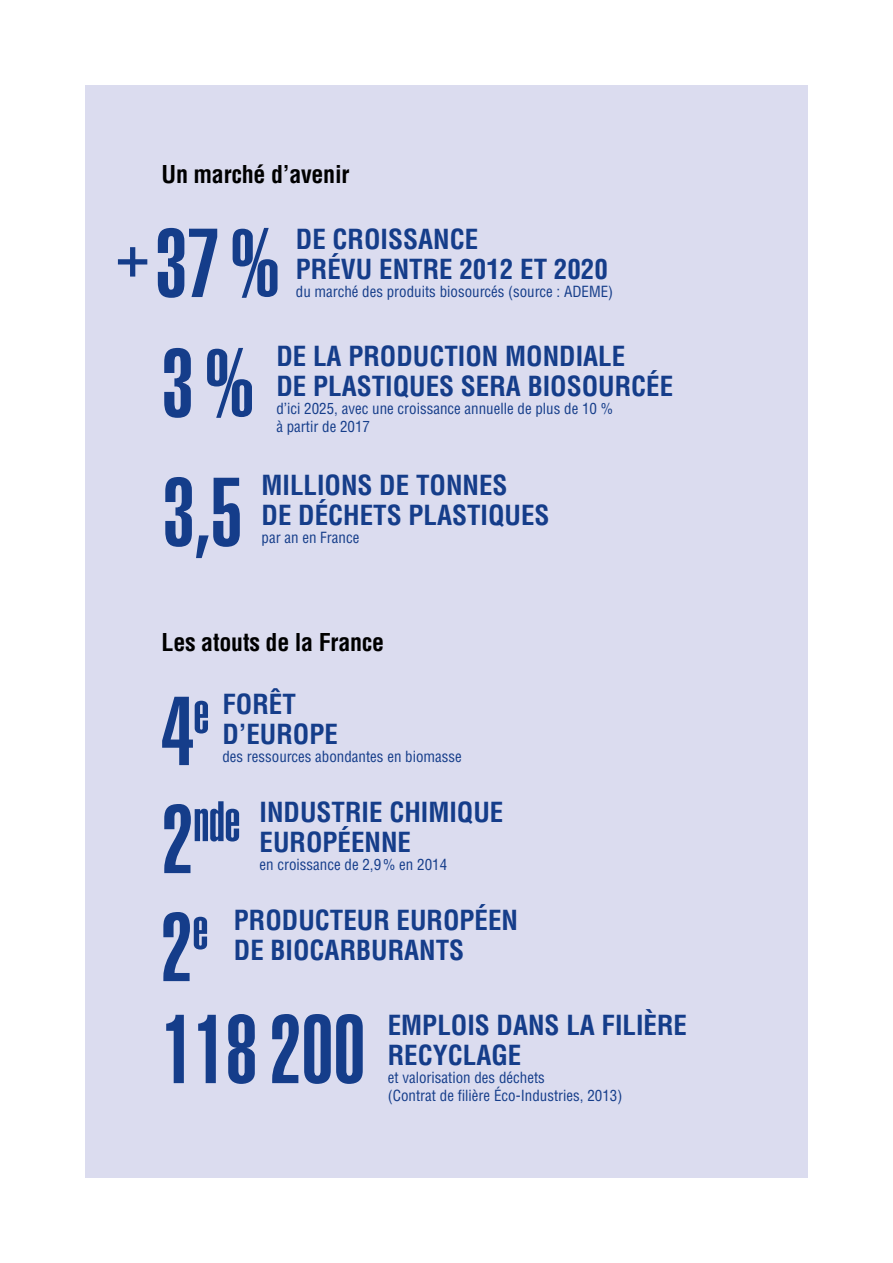
<style>
.page{position:relative;width:893px;height:1263px;background:#fff}
.page>*{position:absolute;margin:0;border:0;box-sizing:border-box;transform-origin:0 0}
.t1{font:900 extra-condensed 96px/120px "Helvetica LT";color:#153d8a;text-align:center}
.t2{font:900 extra-condensed 55.95px "Helvetica LT";color:#153d8a}
.t3{font:700 condensed 27px/30px "Helvetica LT";color:#153d8a}
.t4{font:700 condensed 24px "Helvetica LT";letter-spacing:-.01em;color:#000}
.t5{font:condensed 15px/18px "Helvetica LT";color:#153d8a}
.s1{font-size:96px}
</style>
<div class="page">
<div style="left:85px;top:85px;width:723px;height:1093px;background:#dbdcef"></div>
<h3 class="t4" style="left:162px;top:159px;width:189px">UN MARCHÉ D’AVENIR</h3>
<h1 class="t1" style="left:118px;top:205px;width:163px"><sup>+</sup>37%<br>3%</h1>
<h3 class="t3" style="left:296px;top:224px;width:314px">DE CROISSANCE<br>PRÉVU ENTRE 2012 ET 2020</h3>
<p class="t5" style="left:296px;top:282px;width:319px">du marché des produits biosourcés (source : ADEME)</p>
<h3 class="t3" style="left:276px;top:341px;width:398px">DE LA PRODUCTION MONDIALE<br>DE PLASTIQUES SERA BIOSOURCÉE</h3>
<p class="t5" style="left:276px;top:399px;width:338px">d’ici 2025, avec une croissance annuelle de plus de 10 % à partir de 2017</p>
<h3 class="t3" style="left:261px;top:470px;width:287px">MILLIONS DE TONNES<br>DE DÉCHETS PLASTIQUES</h3>
<p class="t5" style="left:261px;top:528px;width:99px">par an en France</p>
<h1 class="t1" style="left:163px;top:454px;width:81px">3,5</h1>
<h3 class="t4" style="left:162px;top:627px;width:224px">LES ATOUTS DE LA FRANCE</h3>
<h3 class="t3" style="left:222px;top:689px;width:117px">FORÊT<br>D’EUROPE</h3>
<p class="t5" style="left:222px;top:747px;width:241px">des ressources abondantes en biomasse</p>
<h3 class="t3" style="left:260px;top:797px;width:245px">INDUSTRIE CHIMIQUE<br>EUROPÉENNE</h3>
<p class="t5" style="left:260px;top:855px;width:189px">en croissance de 2,9% en 2014</p>
<h1 class="t1" style="left:162px;top:673px;width:49px">4<sup>e</sup></h1>
<h2 class="t2" style="left:162px;top:789px;width:80px"><span class="s1">2</span>nde</h2>
<h3 class="t3" style="left:234px;top:905px;width:286px">PRODUCTEUR EUROPÉEN<br>DE BIOCARBURANTS</h3>
<h1 class="t1" style="left:161px;top:898px;width:206px;line-height:102px;text-align:left">2<sup>e<br></sup>118200</h1>
<h3 class="t3" style="left:388px;top:1010px;width:301px">EMPLOIS DANS LA FILIÈRE<br>RECYCLAGE</h3>
<p class="t5" style="left:388px;top:1068px;width:236px">et valorisation des déchets<br>(Contrat de filière Éco-I ndustries, 2013)</p>
</div>
